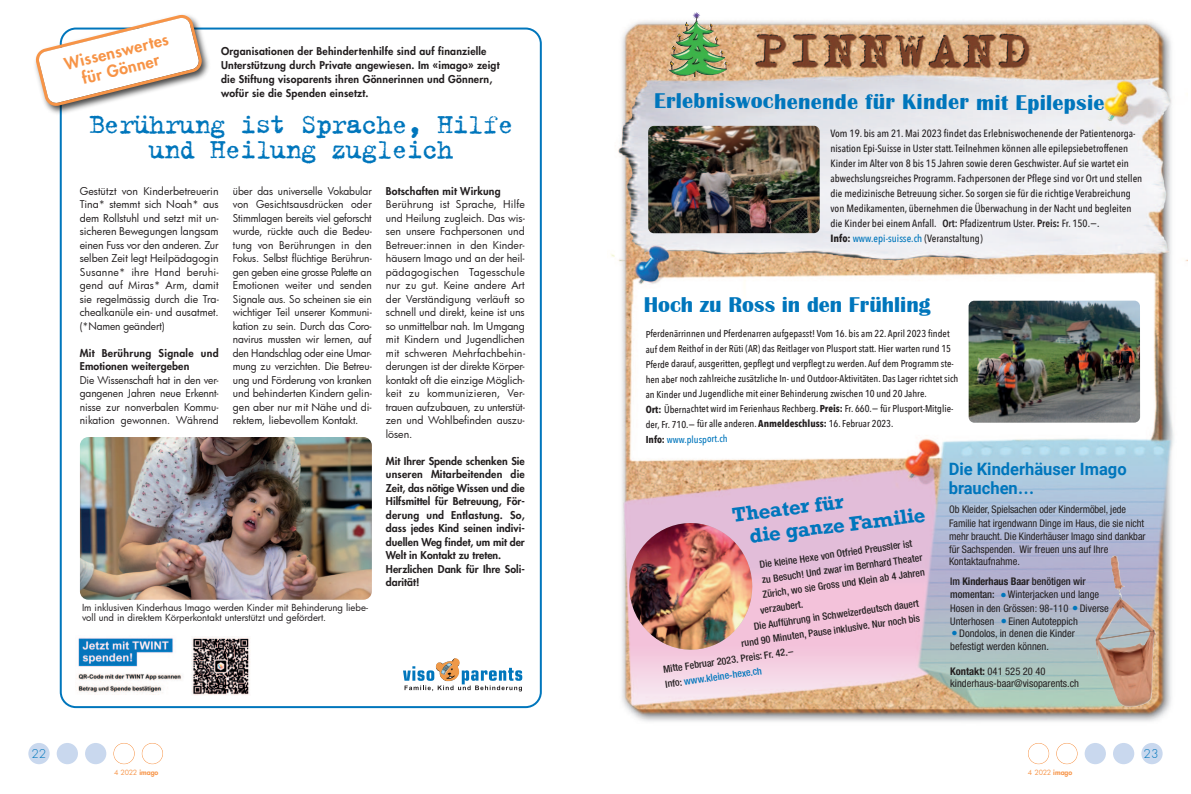
<style>
.page{position:relative;width:1191px;height:794px;background:#fff}
.page>*{position:absolute;margin:0;border:0;box-sizing:border-box;transform-origin:0 0}
.t1{font:30px/25px "Trixie";letter-spacing:-.045em;color:#0076bc;text-align:center}
.t2{font:700 22px "Britannic";letter-spacing:.01em;color:#0076bc}
.t3{font:700 19px "Rockwell";color:#0076bc}
.t4{font:700 17px "Roboto";color:#0076bc}
.t5{font:800 16px "Futura";color:#f79447}
.t6{font:300 12px "Futura";color:#0076bc}
.t7{font:10.5px/13.5px "Futura";color:#231f20;text-align:justify}
.t8{font:500 10.5px/15px "Avenir Next Condensed";color:#231f20}
.t9{font:800 10.5px/13.5px "Futura";letter-spacing:.02em;color:#231f20}
.t10{font:condensed 10.5px "Helvetica Neue LT Std";color:#231f20}
.t11{font:500 10.5px "Avenir Next Condensed";color:#0076bc}
.t12{font:800 10.5px/13.5px "Futura";color:#231f20}
.t13{font:500 condensed 10.5px "Helvetica Neue";letter-spacing:-.005em;color:#231f20}
.t14{font:500 10px/15px "Avenir Next Condensed";color:#231f20}
.t15{font:500 condensed 10px/15px "Helvetica Neue";color:#231f20}
.t16{font:500 condensed 10px "Helvetica Neue";color:#0076bc}
.t17{font:500 10px "Avenir Next Condensed";color:#0076bc}
.t18{font:9.5px/10.5px "Futura";color:#231f20}
.t19{font:7px "Futura";letter-spacing:-.035em;color:#f79447}
.s1{font-weight:800}
.s2{font-weight:600}
.s3{font-weight:700}
.s4{font-weight:700;color:#231f20}
.s5{color:#231f20}
.s6{font-family:"Skoda Sans";font-weight:900}
.s7{font-family:"Helvetica Neue";font-weight:500}
.s8{font-family:"Futura";font-stretch:normal;font-size:15px;color:#0076bc}
.s9{font-family:"Helvetica Neue";font-weight:700}
</style>
<div class="page">
<div style="left:1141px;top:743px;width:21px;height:21px;background:#c9d8ee;border-radius:50%"></div>
<div style="left:1113px;top:743px;width:21px;height:21px;background:#c9d8ee;border-radius:50%"></div>
<div style="left:1084px;top:743px;width:22px;height:21px;background:#c9d8ee;border-radius:50%"></div>
<div style="left:1056px;top:743px;width:21px;height:21px;border:1px solid #f79447;border-radius:50%"></div>
<div style="left:1028px;top:743px;width:21px;height:21px;border:1px solid #f79447;border-radius:50%"></div>
<div style="left:28px;top:743px;width:22px;height:21px;background:#c9d8ee;border-radius:50%"></div>
<div style="left:57px;top:743px;width:21px;height:21px;background:#c9d8ee;border-radius:50%"></div>
<div style="left:85px;top:743px;width:21px;height:21px;background:#c9d8ee;border-radius:50%"></div>
<div style="left:113px;top:743px;width:22px;height:21px;border:1px solid #f79447;border-radius:50%"></div>
<div style="left:142px;top:743px;width:21px;height:21px;border:1px solid #f79447;border-radius:50%"></div>
<svg style="left:60px;top:28px;width:482px;height:680px"></svg>
<img style="left:436px;top:658px;width:24px;height:4px">
<svg style="left:403px;top:662px;width:119px;height:29px"></svg>
<img style="left:192px;top:637px;width:58px;height:58px">
<img style="left:47px;top:27px;width:172px;height:96px">
<svg style="left:35px;top:14px;width:168px;height:93px"></svg>
<img style="left:80px;top:437px;width:292px;height:163px;border-radius:9px">
<img style="left:76px;top:635px;width:109px;height:59px">
<img style="left:610px;top:20px;width:577px;height:702px">
<img style="left:648px;top:126px;width:171px;height:107px;border-radius:6px">
<img style="left:968px;top:301px;width:172px;height:122px;border-radius:6px">
<img style="left:668px;top:12px;width:60px;height:65px">
<img style="left:1095px;top:555px;width:62px;height:153px">
<img style="left:627px;top:521px;width:127px;height:130px">
<p class="t5" style="left:63px;top:57px;width:108px;rotate:-14deg">Wissenswertes</p>
<p class="t5" style="left:80px;top:71px;width:81px;rotate:-14deg">für Gönner</p>
<p class="t9" style="left:221px;top:45px;width:280px;line-height:14px">Organisationen der Behindertenhilfe sind auf finanzielle<br>Unterstützung durch Private angewiesen. Im «imago» zeigt</p>
<p class="t9" style="left:221px;top:73px;width:273px">die Stiftung visoparents ihren Gönnerinnen und Gönnern,</p>
<p class="t9" style="left:221px;top:87px;width:149px">wofür sie die Spenden einsetzt.</p>
<p class="t1" style="left:88px;top:110px;width:427px">Berührung ist Sprache, Hilfe und Heilung zugleich</p>
<p class="t7" style="left:80px;top:184px;width:141px">Gestützt von Kinderbetreuerin Tina* stemmt sich Noah* aus dem Rollstuhl und setzt mit un&shy;sicheren Bewegungen langsam einen Fuss vor den anderen. Zur selben Zeit legt Heilpädagogin Susanne* ihre Hand beruhi&shy;gend auf Miras* Arm, damit sie regelmässig durch die Tra&shy;chealkanüle ein- und ausatmet. (*Namen geändert)</p>
<p class="t9" style="left:80px;top:347px;width:140px">Mit Berührung Signale und<br>Emotionen weitergeben</p>
<p class="t7" style="left:80px;top:373px;width:140px">Die Wissenschaft hat in den ver&shy;gangenen Jahren neue Erkennt&shy;nisse zur nonverbalen Kommu&shy;nikation gewonnen. Während</p>
<p class="t7" style="left:233px;top:184px;width:141px">über das universelle Vokabular von Gesichtsausdrücken oder Stimmlagen bereits viel geforscht wurde, rückte auch die Bedeu&shy;tung von Berührungen in den Fokus. Selbst flüchtige Berührun&shy;gen geben eine grosse Palette an Emotionen weiter und senden Signale aus. So scheinen sie ein wichtiger Teil unserer Kommuni&shy;kation zu sein. Durch das Coro&shy;navirus mussten wir lernen, auf den Handschlag oder eine Umar&shy;mung zu verzichten. Die Betreu&shy;ung und Förderung von kranken und behinderten Kindern gelin&shy;gen aber nur mit Nähe und di&shy;rektem, liebevollem Kontakt.</p>
<p class="t9" style="left:386px;top:185px;width:116px">Botschaften mit Wirkung</p>
<p class="t7" style="left:386px;top:197px;width:141px">Berührung ist Sprache, Hilfe und Heilung zugleich. Das wis&shy;sen unsere Fachpersonen und Betreuer:innen in den Kinder&shy;häusern Imago und an der heil&shy;pädagogischen Tagesschule nur zu gut. Keine andere Art der Verständigung verläuft so schnell und direkt, keine ist uns so unmittelbar nah. Im Umgang mit Kindern und Jugendlichen mit schweren Mehrfachbehin&shy;derungen ist der direkte Körper&shy;kontakt oft die einzige Möglich&shy;keit zu kommunizieren, Ver&shy;trauen aufzubauen, zu unterstüt&shy;zen und Wohlbefinden auszu&shy;lösen.</p>
<p class="t9" style="left:386px;top:455px;width:140px;text-align:justify">Mit Ihrer Spende schenken Sie unseren Mitarbeitenden die Zeit, das nötige Wissen und die Hilfsmittel für Betreuung, För&shy;derung und Entlastung. So, dass jedes Kind seinen indivi&shy;duellen Weg findet, um mit der Welt in Kontakt zu treten.</p>
<p class="t12" style="left:386px;top:563px;width:140px">Herzlichen Dank für Ihre Soli&shy;darität!</p>
<p class="t18" style="left:82px;top:601px;width:288px">Im inklusiven Kinderhaus Imago werden Kinder mit Behinderung liebe&shy;voll und in direktem Körperkontakt unterstützt und gefördert.</p>
<p class="t6" style="left:32px;top:747px;width:16px">22</p>
<p class="t19" style="left:114px;top:768px;width:46px">4 2022 <span class="s1">imago</span></p>
<p class="t2" style="left:654px;top:91px;width:452px">Erlebniswochenende für Kinder mit Epilepsie</p>
<p class="t8" style="left:830px;top:126px;width:307px">Vom 19. bis am 21. Mai 2023 findet das Erlebniswochenende der Patientenorga&shy;nisation Epi-Suisse in Uster statt. Teilnehmen können alle epilepsiebetroffenen<br>Kinder im Alter von 8 bis 15 Jahren sowie deren Geschwister. Auf sie wartet ein</p>
<p class="t8" style="left:830px;top:171px;width:313px">abwechslungsreiches Programm. Fachpersonen der Pflege sind vor Ort und stellen die medizinische Betreuung sicher. So sorgen sie für die richtige Verabreichung von Medikamenten, übernehmen die Überwachung in der Nacht und begleiten die Kinder bei einem Anfall. <span class="s2">Ort:</span> Pfadizentrum Uster. <span class="s2">Preis</span><span class="s3">:</span> Fr. 150.−.</p>
<p class="t11" style="left:830px;top:232px;width:154px"><span class="s4">Info:</span> www.epi-suisse.ch <span class="s5">(Veranstaltung)</span></p>
<p class="t2" style="left:643px;top:293px;width:288px">Hoch zu Ross in den Frühling</p>
<p class="t14" style="left:645px;top:327px;width:314px">Pferdenärrinnen und Pferdenarren aufgepasst! Vom 16. bis am 22. April 2023 findet auf dem Reithof in der Rüti (AR) das Reitlager von Plusport statt. Hier warten rund 15<br>Pferde darauf, ausgeritten, gepflegt und verpflegt zu werden. Auf dem Programm ste&shy;hen aber noch zahlreiche zusätzliche In- und Outdoor-Aktivitäten. Das Lager richtet sich an Kinder und Jugendliche mit einer Behinderung zwischen 10 und 20 Jahre.</p>
<p class="t14" style="left:645px;top:402px;width:309px"><span class="s3">Ort:</span> Übernachtet wird im Ferienhaus Rechberg. <span class="s3">Preis:</span> Fr. 660.− für Plusport-Mitglie&shy;der, Fr. 710.− für alle anderen. <span class="s3">Anmeldeschluss:</span> 16. Februar 2023.</p>
<p class="t17" style="left:645px;top:432px;width:83px"><span class="s4">Info:</span> www.plusport.ch</p>
<p class="t3" style="left:731px;top:509px;width:114px;rotate:-7deg">Theater für</p>
<p class="t3" style="left:749px;top:530px;width:178px;rotate:-7deg">die ganze Familie</p>
<p class="t15" style="left:758px;top:558px;width:155px;rotate:-8deg">Die kleine Hexe von Otfried Preussler ist</p>
<p class="t15" style="left:761px;top:573px;width:163px;rotate:-8deg">zu Besuch! Und zwar im Bernhard Theater</p>
<p class="t15" style="left:757px;top:588px;width:170px;text-indent:5px;rotate:-8deg">Zürich, wo sie Gross und Klein ab 4 Jahren verzaubert.</p>
<p class="t15" style="left:738px;top:621px;width:183px;text-align:right;rotate:-8deg">Die Aufführung in Schweizerdeutsch dauert rund 90 Minuten, Pause inklusive. Nur noch bis</p>
<p class="t15" style="left:662px;top:662px;width:133px;rotate:-8deg">Mitte Februar 2023. Preis: Fr. 42.−</p>
<p class="t16" style="left:665px;top:680px;width:99px;rotate:-8deg"><span class="s5">Info:</span> www.kleine-hexe.ch</p>
<p class="t4" style="left:948px;top:459px;width:179px">Die Kinderhäuser Imago</p>
<p class="t4" style="left:948px;top:478px;width:87px">brauchen<span class="s6">…</span></p>
<p class="t10" style="left:949px;top:505px;width:178px">Ob Kleider, Spielsachen oder Kindermöbel, jede</p>
<p class="t10" style="left:949px;top:519px;width:196px">Familie hat irgendwann Dinge im Haus, die sie nicht</p>
<p class="t10" style="left:949px;top:533px;width:198px">mehr braucht. Die Kinderhäuser Imago sind dankbar</p>
<p class="t10" style="left:949px;top:545px;width:161px">für Sachspenden. Wir freuen uns auf Ihre</p>
<p class="t10" style="left:949px;top:558px;width:72px">Kontaktaufnahme.</p>
<p class="t13" style="left:950px;top:577px;width:137px">Im <span class="s3">Kinderhaus Baar</span> benötigen wir</p>
<p class="t10" style="left:950px;top:591px;width:150px"><span class="s7">momentan:</span> <span class="s8">•</span>Winterjacken und lange</p>
<p class="t10" style="left:950px;top:604px;width:160px">Hosen in den Grössen: 98-110 <span class="s8">•</span>Diverse</p>
<p class="t10" style="left:950px;top:617px;width:129px">Unterhosen <span class="s8">•</span>Einen Autoteppich</p>
<p class="t10" style="left:950px;top:629px;width:126px"><span class="s8">•</span>Dondolos, in denen die Kinder</p>
<p class="t10" style="left:950px;top:642px;width:100px">befestigt werden können.</p>
<p class="t10" style="left:950px;top:667px;width:97px"><span class="s9">Kontakt:</span> 041 525 20 40</p>
<p class="t10" style="left:950px;top:679px;width:130px">kinderhaus-baar@visoparents.ch</p>
<p class="t19" style="left:1028px;top:768px;width:46px">4 2022 <span class="s1">imago</span></p>
<p class="t6" style="left:1143px;top:747px;width:16px">23</p>
</div>
